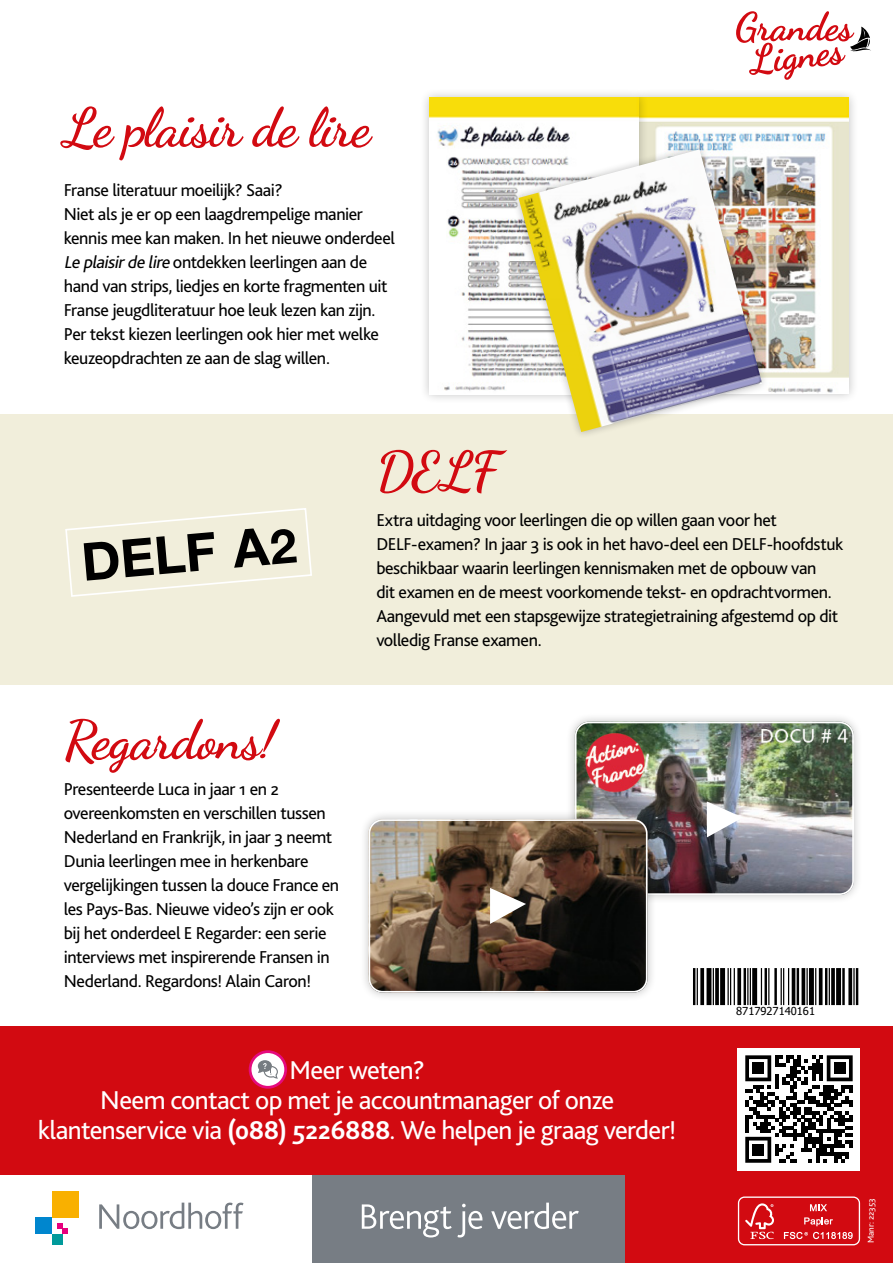
<style>
.page{position:relative;width:893px;height:1263px;background:#fff}
.page>*{position:absolute;margin:0;border:0;box-sizing:border-box;transform-origin:0 0}
.t1{font:700 54px "Dancing Script";letter-spacing:-.02em;color:#d20a11}
.t2{font:27px/30px "Bliss 2";letter-spacing:-.025em;color:#fff;text-align:center}
.t3{font:18px/24px "Bliss 2";letter-spacing:-.025em;color:#000}
.t4{font:11.1px "Tahoma";color:#000}
.t5{font:9px "Bliss 2";letter-spacing:.005em;color:#fff}
.s1{font-style:italic}
.s2{font-weight:700}
</style>
<div class="page">
<svg style="left:693px;top:968px;width:166px;height:38px"></svg>
<hr style="left:693px;top:968px;width:2px;height:37px;background:#000">
<hr style="left:697px;top:968px;width:1px;height:37px;background:#000">
<svg style="left:700px;top:968px;width:4px;height:37px"></svg>
<div style="left:706px;top:968px;width:5px;height:37px;background:#000"></div>
<hr style="left:713px;top:968px;width:1px;height:37px;background:#000">
<svg style="left:715px;top:968px;width:4px;height:37px"></svg>
<div style="left:720px;top:968px;width:5px;height:37px;background:#000"></div>
<hr style="left:727px;top:968px;width:2px;height:37px;background:#000">
<hr style="left:730px;top:968px;width:1px;height:37px;background:#000">
<hr style="left:734px;top:968px;width:1px;height:37px;background:#000">
<svg style="left:737px;top:968px;width:4px;height:37px"></svg>
<hr style="left:744px;top:968px;width:2px;height:37px;background:#000">
<hr style="left:747px;top:968px;width:1px;height:37px;background:#000">
<hr style="left:750px;top:968px;width:1px;height:37px;background:#000">
<div style="left:752px;top:968px;width:5px;height:37px;background:#000"></div>
<hr style="left:761px;top:968px;width:1px;height:37px;background:#000">
<hr style="left:764px;top:968px;width:3px;height:37px;background:#000">
<hr style="left:768px;top:968px;width:1px;height:37px;background:#000">
<hr style="left:774px;top:968px;width:3px;height:37px;background:#000">
<hr style="left:781px;top:968px;width:1px;height:37px;background:#000">
<hr style="left:783px;top:968px;width:1px;height:37px;background:#000">
<hr style="left:788px;top:968px;width:1px;height:37px;background:#000">
<hr style="left:792px;top:968px;width:3px;height:37px;background:#000">
<hr style="left:797px;top:968px;width:2px;height:37px;background:#000">
<svg style="left:801px;top:968px;width:4px;height:37px"></svg>
<hr style="left:806px;top:968px;width:2px;height:37px;background:#000">
<div style="left:809px;top:968px;width:5px;height:37px;background:#000"></div>
<hr style="left:815px;top:968px;width:1px;height:37px;background:#000">
<hr style="left:819px;top:968px;width:3px;height:37px;background:#000">
<hr style="left:825px;top:968px;width:2px;height:37px;background:#000">
<hr style="left:829px;top:968px;width:1px;height:37px;background:#000">
<svg style="left:831px;top:968px;width:4px;height:37px"></svg>
<div style="left:836px;top:968px;width:5px;height:37px;background:#000"></div>
<hr style="left:842px;top:968px;width:3px;height:37px;background:#000">
<svg style="left:848px;top:968px;width:4px;height:37px"></svg>
<hr style="left:853px;top:968px;width:2px;height:37px;background:#000">
<hr style="left:856px;top:968px;width:2px;height:37px;background:#000">
<div style="left:0;top:1026px;width:893px;height:237px;background:#d20a11"></div>
<div style="left:312px;top:1175px;width:313px;height:88px;background:#777d84"></div>
<svg style="left:362px;top:1202px;width:217px;height:35px"></svg>
<div style="left:0;top:1175px;width:312px;height:88px;background:#fff"></div>
<svg style="left:57px;top:1223px;width:11px;height:11px"></svg>
<div style="left:52px;top:1234px;width:10px;height:10px;background:#009a9b"></div>
<div style="left:36px;top:1218px;width:16px;height:16px;background:#0086ce"></div>
<div style="left:52px;top:1191px;width:26px;height:27px;background:#f9b000"></div>
<svg style="left:99px;top:1202px;width:144px;height:27px"></svg>
<div style="left:0;top:414px;width:893px;height:270px;background:#f1eedb"></div>
<svg style="left:738px;top:1196px;width:122px;height:49px"></svg>
<svg style="left:249px;top:1050px;width:38px;height:39px"></svg>
<div style="left:629px;top:88px;width:229px;height:316px;background:#000;opacity:.25"></div>
<img style="left:649px;top:98px;width:199px;height:296px">
<div style="left:419px;top:88px;width:230px;height:317px;background:#000;opacity:.25"></div>
<div style="left:511px;top:142px;width:259px;height:297px;background:#000;opacity:.25"></div>
<img style="left:518px;top:149px;width:244px;height:283px">
<div style="left:714px;top:0;width:179px;height:89px;background:#fff"></div>
<svg style="left:736px;top:11px;width:135px;height:69px"></svg>
<div style="left:565px;top:712px;width:299px;height:193px;background:#000;opacity:.25"></div>
<img style="left:575px;top:722px;width:279px;height:173px">
<div style="left:575px;top:722px;width:279px;height:173px;border:2px solid #fff;border-radius:13px"></div>
<svg style="left:707px;top:801px;width:36px;height:36px"></svg>
<div style="left:359px;top:809px;width:298px;height:193px;background:#000;opacity:.25"></div>
<img style="left:369px;top:819px;width:279px;height:173px">
<div style="left:369px;top:819px;width:279px;height:173px;border:2px solid #fff;border-radius:13px"></div>
<svg style="left:490px;top:888px;width:36px;height:36px"></svg>
<div style="left:738px;top:1048px;width:122px;height:122px;background:#fff"></div>
<svg style="left:745px;top:1055px;width:108px;height:108px"></svg>
<div style="left:753px;top:1063px;width:11px;height:11px;background:#000"></div>
<div style="left:834px;top:1063px;width:11px;height:11px;background:#000"></div>
<div style="left:753px;top:1144px;width:11px;height:11px;background:#000"></div>
<svg style="left:65px;top:508px;width:247px;height:89px"></svg>
<h1 class="t1" style="left:64px;top:86px;width:308px">Le plaisir de lire</h1>
<p class="t3" style="left:64px;top:178px;width:333px">Franse literatuur moeilijk? Saai?<br>Niet als je er op een laagdrempelige manier kennis mee kan maken. In het nieuwe onderdeel <span class="s1">Le plaisirde lire</span> ontdekken leerlingen aan de hand van strips, liedjes en korte fragmenten uit Franse jeugdliteratuur hoe leuk lezen kan zijn.<br>Per tekst kiezen leerlingen ook hier met welke keuzeopdrachten ze aan de slag willen.</p>
<h1 class="t1" style="left:376px;top:429px;width:125px">DELF</h1>
<p class="t3" style="left:376px;top:508px;width:468px">Extra uitdaging voor leerlingen die op willen gaan voor het DELF-examen? In jaar 3 is ook in het havo-deel een DELF-hoofdstuk beschikbaar waarin leerlingen kennismaken met de opbouw van<br>dit examen en de meest voorkomende tekst- en opdrachtvormen.<br>Aangevuld met een stapsgewijze strategietraining afgestemd op dit volledig Franse examen.</p>
<h1 class="t1" style="left:64px;top:698px;width:214px">Regardons!</h1>
<p class="t3" style="left:64px;top:777px;width:277px">Presenteerde Luca in jaar 1 en 2 overeenkomsten en verschillen tussen Nederland en Frankrijk, in jaar 3 neemt Dunia leerlingen mee in herkenbare vergelijkingen tussen la douce France en les Pays-Bas. Nieuwe video’s zijn er ook bij het onderdeel E Regarder: een serie interviews met inspirerende Fransen in Nederland. Regardons! Alain Caron!</p>
<h2 class="t2" style="left:38px;top:1054px;width:640px">Meer weten?<br>Neem contact op met je accountmanager of onze klantenservice via <span class="s2">(088) 5226888</span>. We helpen je graag verder!</h2>
<p class="t4" style="left:736px;top:1003px;width:80px">8717927140161</p>
<p class="t5" style="left:865px;top:1243px;width:47px;rotate:-90deg">Manr: 22353</p>
</div>
